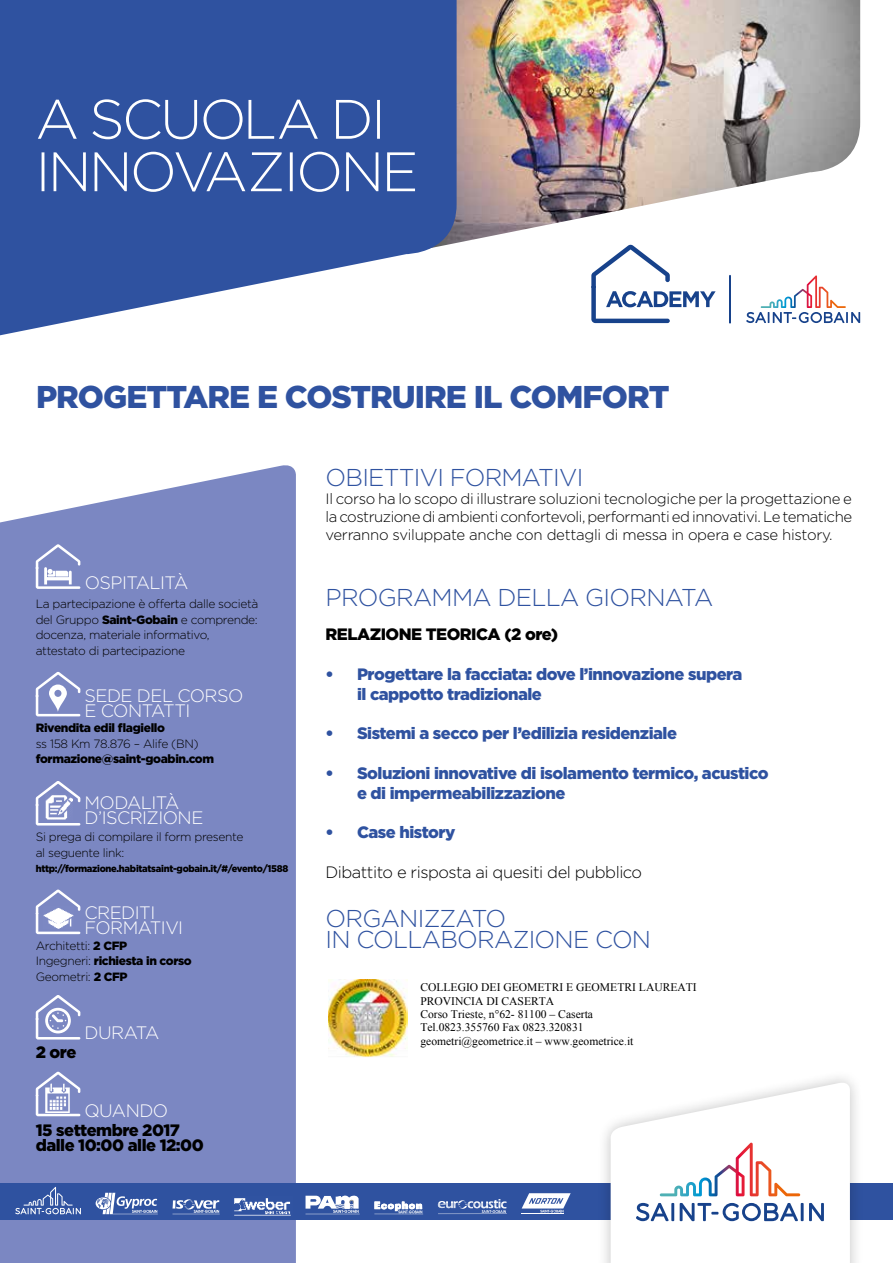
<style>
.page{position:relative;width:893px;height:1263px;background:#fff}
.page>*{position:absolute;margin:0;border:0;box-sizing:border-box;transform-origin:0 0}
.t1{font:900 31.5px "Gotham";letter-spacing:-.03em;color:#2f52a0}
.t2{font:300 24.3px/21px "Gotham";letter-spacing:-.03em;color:#2f52a0}
.t3{font:300 18px/15px "Gotham";letter-spacing:-.03em;color:#fff}
.t4{font:900 16.5px/19.8px "Gotham";letter-spacing:-.03em;color:#2f52a0}
.t5{font:900 16.5px/15.5px "Gotham";letter-spacing:-.03em;color:#000}
.t6{font:300 16.5px "Gotham";letter-spacing:-.03em;color:#000}
.t7{font:300 15px/18px "Gotham";letter-spacing:-.02em;color:#000;text-align:justify}
.t8{font:300 12px/15.5px "Gotham";letter-spacing:-.03em;color:#000}
.t9{font:900 12px "Gotham";letter-spacing:-.03em;color:#000}
.t10{font:11.55px/13.4px "Times New Roman";color:#000}
.t11{font:900 9.75px "Gotham";letter-spacing:-.03em;color:#000;scale:.96 1}
.s1{font-weight:900}
</style>
<div class="page">
<div style="left:0;top:465px;width:296px;height:798px;background:#7b87c2"></div>
<img style="left:457px;top:0;width:403px;height:245px">
<svg style="left:0;top:0;width:457px;height:336px;fill:#2f52a0"></svg>
<div style="left:0;top:1183px;width:892px;height:37px;background:#2f52a0"></div>
<svg style="left:96px;top:1193px;width:62px;height:21px"></svg>
<svg style="left:172px;top:1199px;width:48px;height:15px"></svg>
<svg style="left:306px;top:1195px;width:54px;height:19px"></svg>
<svg style="left:374px;top:1201px;width:49px;height:13px"></svg>
<svg style="left:15px;top:1187px;width:66px;height:27px"></svg>
<svg style="left:438px;top:1199px;width:69px;height:15px"></svg>
<hr style="left:522px;top:1213px;width:42px;height:1px;background:#fff">
<svg style="left:522px;top:1193px;width:49px;height:20px"></svg>
<svg style="left:42px;top:152px;width:373px;height:40px;background:#5773b2"></svg>
<svg style="left:38px;top:99px;width:342px;height:40px;background:#516eaf"></svg>
<svg style="left:729px;top:275px;width:2px;height:49px"></svg>
<svg style="left:746px;top:275px;width:114px;height:48px"></svg>
<svg style="left:591px;top:245px;width:125px;height:78px"></svg>
<img style="left:234px;top:1198px;width:57px;height:18px">
<div style="left:596px;top:1069px;width:268px;height:194px;background:#000;opacity:.25"></div>
<svg style="left:611px;top:1081px;width:239px;height:182px"></svg>
<svg style="left:36px;top:544px;width:44px;height:45px"></svg>
<svg style="left:36px;top:672px;width:44px;height:44px"></svg>
<svg style="left:49px;top:684px;width:18px;height:28px"></svg>
<div style="left:54px;top:690px;width:7px;height:7px;background:#7b87c2;border-radius:50%"></div>
<svg style="left:36px;top:781px;width:44px;height:44px"></svg>
<svg style="left:36px;top:889px;width:44px;height:45px"></svg>
<img style="left:43px;top:907px;width:30px;height:21px">
<svg style="left:36px;top:995px;width:44px;height:44px"></svg>
<svg style="left:36px;top:1072px;width:44px;height:44px"></svg>
<img style="left:328px;top:980px;width:79px;height:77px">
<h1 class="t1" style="left:36px;top:375px;width:635px">PROGETTARE E COSTRUIRE IL COMFORT</h1>
<h3 class="t3" style="left:85px;top:575px;width:105px">OSPITALITÀ</h3>
<p class="t8" style="left:36px;top:596px;width:224px">La partecipazione è offerta dalle società del Gruppo <span class="s1">Saint-Gobain</span> e comprende: docenza, materiale informativo, attestato di partecipazione</p>
<h3 class="t3" style="left:85px;top:687px;width:160px">SEDE DEL CORSO<br>E CONTATTI</h3>
<p class="t9" style="left:36px;top:720px;width:131px">Rivendita edil flagiello</p>
<p class="t8" style="left:36px;top:736px;width:164px">ss 158 Km 78.876 – Alife (BN)</p>
<p class="t9" style="left:36px;top:751px;width:180px">formazione@saint-goabin.com</p>
<h3 class="t3" style="left:85px;top:795px;width:120px">MODALITÀ<br>D’ISCRIZIONE</h3>
<p class="t8" style="left:36px;top:829px;width:209px">Si prega di compilare il form presente al seguente link:</p>
<p class="t11" style="left:36px;top:862px;width:265px">http://formazione.habitatsaint-gobain.it/#/evento/1588</p>
<h3 class="t3" style="left:85px;top:904px;width:100px">CREDITI<br>FORMATIVI</h3>
<p class="t8" style="left:36px;top:937px;width:158px">Architetti: <span class="s1">2 CFP<br></span>Ingegneri: <span class="s1">richiesta in corso<br></span>Geometri: <span class="s1">2 CFP</span></p>
<h3 class="t5" style="left:36px;top:1044px;width:42px">2 ore</h3>
<h3 class="t3" style="left:85px;top:1025px;width:76px">DURATA</h3>
<h3 class="t3" style="left:85px;top:1102px;width:85px">QUANDO</h3>
<h3 class="t5" style="left:36px;top:1122px;width:170px">15 settembre 2017 dalle 10:00 alle 12:00</h3>
<h2 class="t2" style="left:326px;top:467px;width:259px">OBIETTIVI FORMATIVI</h2>
<p class="t7" style="left:326px;top:490px;width:528px">Il corso ha lo scopo di illustrare soluzioni tecnologiche per la progettazione e la costruzione di ambienti confortevoli, performanti ed innovativi. Le tematiche verranno sviluppate anche con dettagli di messa in opera e case history.</p>
<h2 class="t2" style="left:326px;top:586px;width:389px">PROGRAMMA DELLA GIORNATA</h2>
<h3 class="t5" style="left:326px;top:627px;width:234px">RELAZIONE TEORICA (2 ore)</h3>
<h3 class="t4" style="left:357px;top:664px;width:387px;text-indent:-31px">• Progettare la facciata: dove l’innovazione supera il cappotto tradizionale</h3>
<h3 class="t4" style="left:326px;top:723px;width:353px">• Sistemi a secco per l’edilizia residenziale</h3>
<h3 class="t4" style="left:357px;top:763px;width:413px;text-indent:-31px">• Soluzioni innovative di isolamento termico, acustico e di impermeabilizzazione</h3>
<h3 class="t4" style="left:326px;top:822px;width:131px">• Case history</h3>
<h3 class="t6" style="left:326px;top:862px;width:318px">Dibattito e risposta ai quesiti del pubblico</h3>
<h2 class="t2" style="left:326px;top:907px;width:327px">ORGANIZZATO<br>IN COLLABORAZIONE CON</h2>
<p class="t10" style="left:420px;top:980px;width:278px">COLLEGIO DEI GEOMETRI E GEOMETRI LAUREATI PROVINCIA DI CASERTA<br>Corso Trieste, n°62- 81100 – Caserta<br>Tel.0823.355760 Fax 0823.320831 geometri@geometrice.it – www.geometrice.it</p>
</div>
